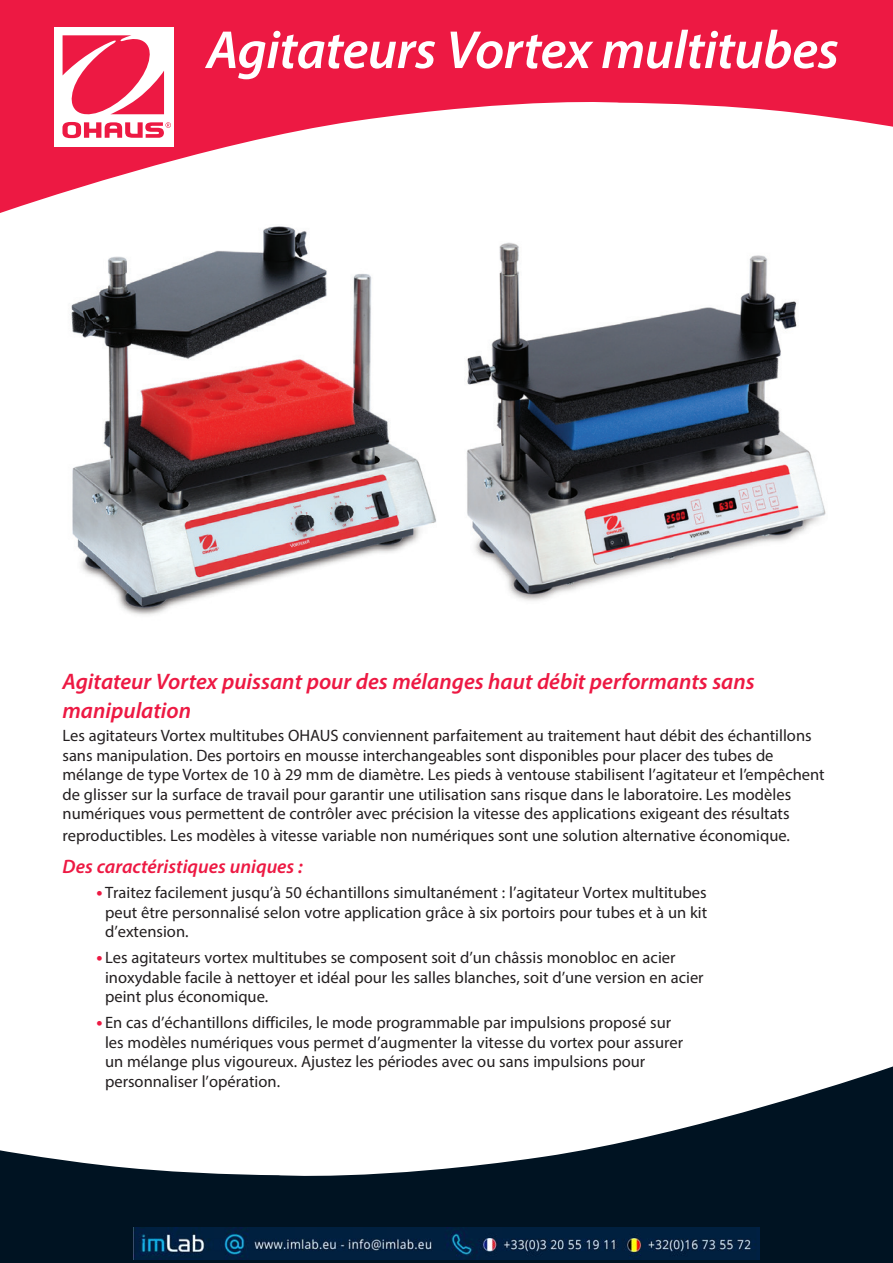
<style>
.page{position:relative;width:893px;height:1263px;background:#fff}
.page>*{position:absolute;margin:0;border:0;box-sizing:border-box;transform-origin:0 0}
.Cover_Product_Name{font:italic 600 54px "Myriad Pro";letter-spacing:-.01em;color:#fff}
.Cover_Headline_Text{font:italic 600 22.5px/28.8px "Myriad Pro";color:#ed1943}
.Cover_Standard_Featu{font:italic 600 19.5px "Myriad Pro";color:#ed1943}
.Cover_Copy_Text{font:16.5px/19.5px "Myriad Pro";color:#231f20}
.s1{font-weight:700;font-size:18px;color:#ed1943}
</style>
<div class="page">
<svg style="left:0;top:0;width:893px;height:213px;fill:#ed1943"></svg>
<div style="left:54px;top:27px;width:120px;height:119px;background:#fff"></div>
<svg style="left:62px;top:35px;width:109px;height:103px"></svg>
<svg style="left:0;top:1066px;width:893px;height:197px;fill:#001322"></svg>
<img style="left:71px;top:226px;width:366px;height:389px">
<img style="left:466px;top:242px;width:360px;height:359px">
<img style="left:134px;top:1228px;width:625px;height:32px">
<p class="Cover_Product_Name" style="left:206px;top:16px;width:634px">Agitateurs Vortex multitubes</p>
<p class="Cover_Headline_Text" style="left:63px;top:666px;width:694px">Agitateur Vortex puissant pour des mélanges haut débit performants sans manipulation</p>
<p class="Cover_Copy_Text" style="left:63px;top:726px;width:764px">Les agitateurs Vortex multitubes OHAUS conviennent parfaitement au traitement haut débit des échantillons sans manipulation. Des portoirs en mousse interchangeables sont disponibles pour placer des tubes de mélange de type Vortex de 10 à 29 mm de diamètre. Les pieds à ventouse stabilisent l’agitateur et l’empêchent de glisser sur la surface de travail pour garantir une utilisation sans risque dans le laboratoire. Les modèles numériques vous permettent de contrôler avec précision la vitesse des applications exigeant des résultats</p>
<p class="Cover_Copy_Text" style="left:63px;top:825px;width:729px">reproductibles. Les modèles à vitesse variable non numériques sont une solution alternative économique.</p>
<p class="Cover_Standard_Featu" style="left:63px;top:853px;width:242px">Des caractéristiques uniques :</p>
<p class="Cover_Copy_Text" style="left:105px;top:883px;width:604px;text-align:justify;text-indent:-9px"><span class="s1">•</span> Traitez facilement jusqu’à 50 échantillons simultanément : l’agitateur Vortex multitubes peut être personnalisé selon votre application grâce à six portoirs pour tubes et à un kit d’extension.</p>
<p class="Cover_Copy_Text" style="left:105px;top:948px;width:600px;text-indent:-9px"><span class="s1">•</span> Les agitateurs vortex multitubes se composent soit d’un châssis monobloc en acier inoxydable facile à nettoyer et idéal pour les salles blanches, soit d’une version en acier peint plus économique.</p>
<p class="Cover_Copy_Text" style="left:105px;top:1012px;width:580px;text-indent:-9px"><span class="s1">•</span> En cas d’échantillons difficiles, le mode programmable par impulsions proposé sur les modèles numériques vous permet d’augmenter la vitesse du vortex pour assurer un mélange plus vigoureux. Ajustez les périodes avec ou sans impulsions pour personnaliser l’opération.</p>
</div>
